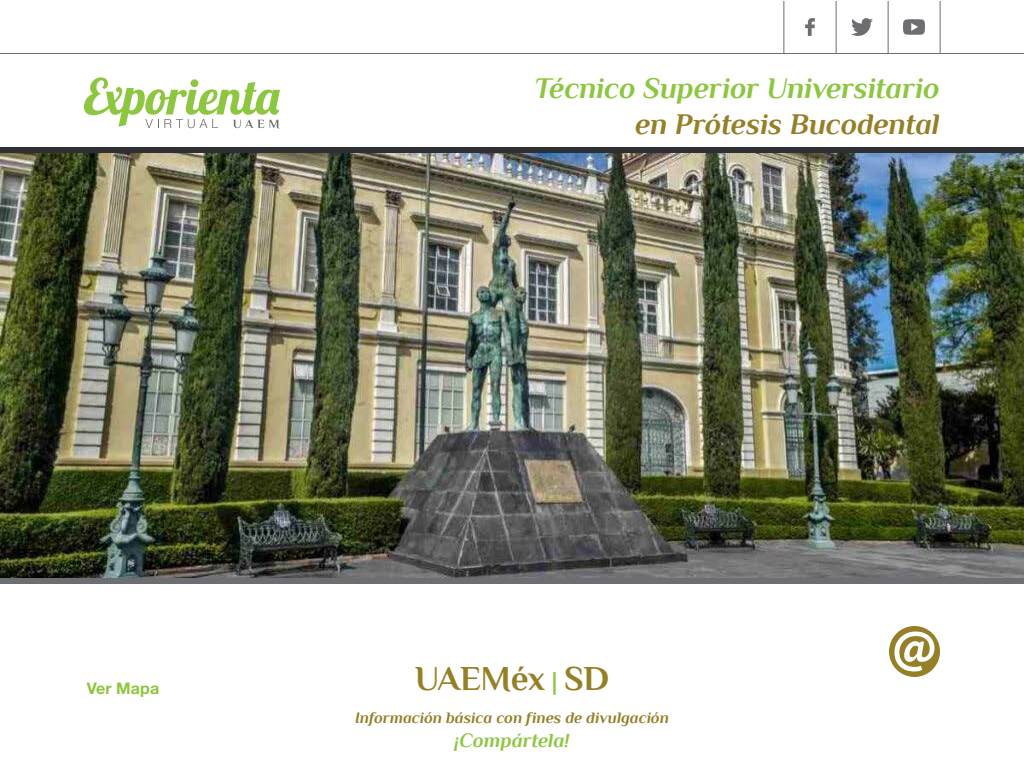
<style>
.page{position:relative;width:1024px;height:768px;background:#fff}
.page>*{position:absolute;margin:0;border:0;box-sizing:border-box;transform-origin:0 0}
.t1{font:700 35px "Philosopher";letter-spacing:-.015em;color:#958028}
.t2{font:italic 700 30px "Philosopher";letter-spacing:-.005em;color:#8dc63f}
.t3{font:italic 700 30px "Philosopher";letter-spacing:-.005em;color:#958028}
.t4{font:italic 700 20px "Philosopher";letter-spacing:-.005em;color:#8dc63f}
.t5{font:italic 700 16px "Philosopher";color:#958028}
.t6{font:700 16px "Helvetica Neue LT Std";letter-spacing:.005em;color:#8dc63f}
.s1{font-weight:400;font-size:26px;color:#8dc63f}
</style>
<div class="page">
<svg style="left:84px;top:77px;width:196px;height:52px"></svg>
<hr style="left:0;top:53px;width:1024px;height:1px;background:#6d6e71">
<svg style="left:851px;top:18px;width:22px;height:18px"></svg>
<svg style="left:903px;top:19px;width:22px;height:16px"></svg>
<svg style="left:805px;top:18px;width:10px;height:18px"></svg>
<hr style="left:784px;top:1px;width:1px;height:52px;background:#6d6e71">
<hr style="left:836px;top:1px;width:1px;height:52px;background:#6d6e71">
<hr style="left:888px;top:1px;width:1px;height:52px;background:#6d6e71">
<hr style="left:940px;top:1px;width:1px;height:52px;background:#6d6e71">
<div style="left:0;top:578px;width:1024px;height:6px;background:#6d6e71"></div>
<svg style="left:889px;top:626px;width:51px;height:51px"></svg>
<div style="left:0;top:147px;width:1024px;height:6px;background:#2e2f32"></div>
<img style="left:0;top:154px;width:1024px;height:424px">
<h2 class="t2" style="left:535px;top:73px;width:407px">Técnico Superior Universitario</h2>
<h2 class="t3" style="left:635px;top:109px;width:306px">en Prótesis Bucodental</h2>
<p class="t6" style="left:87px;top:679px;width:74px">Ver Mapa</p>
<h1 class="t1" style="left:415px;top:659px;width:196px">UAEMéx <span class="s1">|</span> SD</h1>
<p class="t5" style="left:355px;top:709px;width:315px">Información básica con fines de divulgación</p>
<p class="t4" style="left:455px;top:730px;width:116px">¡Compártela!</p>
</div>
